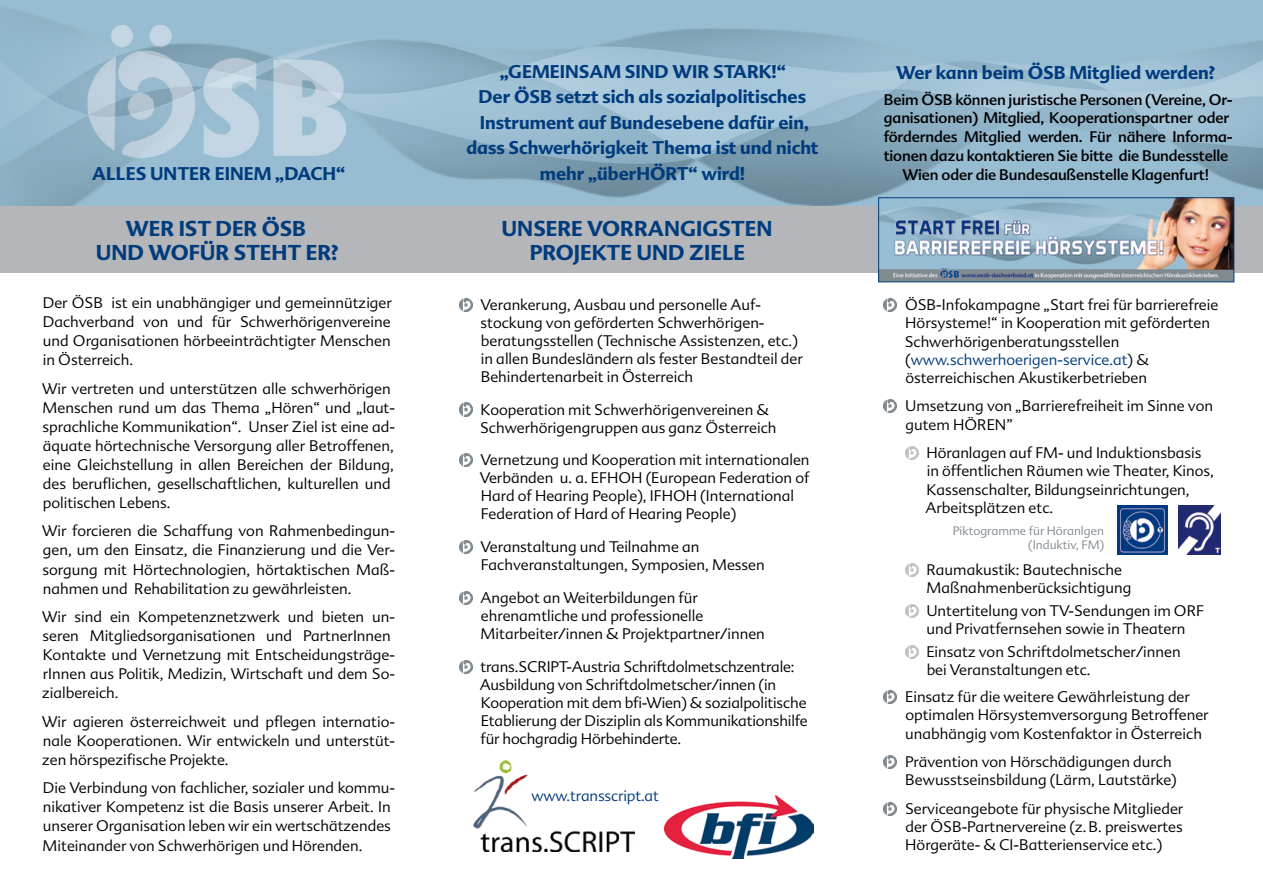
<style>
.page{position:relative;width:1263px;height:893px;background:#fff}
.page>*{position:absolute;margin:0;border:0;box-sizing:border-box;transform-origin:0 0}
.t1{font:700 21px/24px "Advert";color:#003c7d;text-align:center}
.t2{font:700 18px/25.5px "Advert";color:#003c7d;text-align:center}
.t3{font:300 15px/19px "Advert";color:#000}
.t4{font:15px/18.8px "Advert";letter-spacing:-.01em;color:#000;text-align:center}
.t5{font:300 15px "Advert";letter-spacing:-.01em;color:#003c7d}
.t6{font:300 12px/13.5px "Advert";color:#818a90;text-align:right}
.s1{color:#003c7d}
</style>
<div class="page">
<img style="left:474px;top:760px;width:160px;height:91px">
<img style="left:316px;top:30px;width:947px;height:176px">
<div style="left:0;top:206px;width:1263px;height:67px;background:#b4b6b9"></div>
<img style="left:83px;top:25px;width:262px;height:140px">
<svg style="left:459px;top:298px;width:13px;height:13px"></svg>
<svg style="left:459px;top:403px;width:13px;height:13px"></svg>
<svg style="left:459px;top:454px;width:13px;height:13px"></svg>
<svg style="left:459px;top:541px;width:13px;height:13px"></svg>
<svg style="left:459px;top:592px;width:13px;height:13px"></svg>
<img style="left:459px;top:660px;width:13px;height:14px">
<svg style="left:884px;top:298px;width:13px;height:13px"></svg>
<svg style="left:884px;top:400px;width:13px;height:13px"></svg>
<img style="left:905px;top:446px;width:13px;height:14px">
<svg style="left:905px;top:563px;width:13px;height:13px"></svg>
<svg style="left:905px;top:604px;width:13px;height:13px"></svg>
<svg style="left:905px;top:645px;width:13px;height:13px"></svg>
<img style="left:884px;top:690px;width:13px;height:14px">
<svg style="left:884px;top:755px;width:13px;height:13px"></svg>
<svg style="left:884px;top:802px;width:13px;height:13px"></svg>
<img style="left:1117px;top:505px;width:50px;height:50px">
<img style="left:1178px;top:505px;width:42px;height:50px">
<img style="left:664px;top:795px;width:149px;height:63px">
<img style="left:880px;top:199px;width:352px;height:81px">
<div style="left:878px;top:197px;width:356px;height:85px;border:1px solid #003c7d"></div>
<p class="t2" style="left:466px;top:58px;width:354px">„GEMEINSAM SIND WIR STARK!“<br>Der ÖSB setzt sich als sozialpolitisches Instrument auf Bundesebene dafür ein, dass Schwerhörigkeit Thema ist und nicht</p>
<p class="t2" style="left:92px;top:161px;width:255px">ALLES UNTER EINEM „DACH“</p>
<p class="t2" style="left:540px;top:160px;width:207px">mehr „überHÖRT“ wird!</p>
<h1 class="t1" style="left:96px;top:216px;width:244px">WER IST DER ÖSB<br>UND WOFÜR STEHT ER?</h1>
<h1 class="t1" style="left:502px;top:216px;width:272px">UNSERE VORRANGIGSTEN<br>PROJEKTE UND ZIELE</h1>
<p class="t3" style="left:43px;top:293px;width:351px;text-align:justify">Der ÖSB ist ein unabhängiger und gemeinnütziger Dachverband von und für Schwerhörigenvereine und Organisationen hörbeeinträchtigter Menschen in Österreich.</p>
<p class="t3" style="left:42px;top:379px;width:354px">Wir vertreten und unterstützen alle schwerhörigen Menschen rund um das Thema „Hören“ und „laut&shy;sprachliche Kommunikation“. Unser Ziel ist eine ad&shy;äquate hörtechnische Versorgung aller Betroffenen, eine Gleichstellung in allen Bereichen der Bildung, des beruflichen, gesellschaftlichen, kulturellen und politischen Lebens.</p>
<p class="t3" style="left:42px;top:522px;width:354px;text-align:justify">Wir forcieren die Schaffung von Rahmenbedingun&shy;gen, um den Einsatz, die Finanzierung und die Ver&shy;sorgung mit Hörtechnologien, hörtaktischen Maß&shy;nahmen und Rehabilitation zu gewährleisten.</p>
<p class="t3" style="left:42px;top:607px;width:354px">Wir sind ein Kompetenznetzwerk und bieten un&shy;seren Mitgliedsorganisationen und PartnerInnen Kontakte und Vernetzung mit Entscheidungsträge&shy;rInnen aus Politik, Medizin, Wirtschaft und dem So&shy;zialbereich.</p>
<p class="t3" style="left:42px;top:712px;width:354px;text-align:justify">Wir agieren österreichweit und pflegen internatio&shy;nale Kooperationen. Wir entwickeln und unterstüt&shy;zen hörspezifische Projekte.</p>
<p class="t3" style="left:43px;top:779px;width:354px">Die Verbindung von fachlicher, sozialer und kommu&shy;nikativer Kompetenz ist die Basis unserer Arbeit. In unserer Organisation leben wir ein wertschätzendes Miteinander von Schwerhörigen und Hörenden.</p>
<p class="t3" style="left:480px;top:296px;width:324px;line-height:18px">Verankerung, Ausbau und personelle Auf&shy;stockung von geförderten Schwerhörigen&shy;beratungsstellen (Technische Assistenzen, etc.) in allen Bundesländern als fester Bestandteil der Behindertenarbeit in Österreich</p>
<p class="t3" style="left:480px;top:400px;width:298px;line-height:18px">Kooperation mit Schwerhörigenvereinen &amp;<br>Schwerhörigengruppen aus ganz Österreich</p>
<p class="t3" style="left:480px;top:451px;width:331px;line-height:18px">Vernetzung und Kooperation mit internationalen Verbänden u. a. EFHOH (European Federation of Hard of Hearing People), IFHOH (International Federation of Hard of Hearing People)</p>
<p class="t3" style="left:480px;top:538px;width:286px;line-height:18px">Veranstaltung und Teilnahme an<br>Fachveranstaltungen, Symposien, Messen</p>
<p class="t3" style="left:480px;top:589px;width:286px;line-height:18px">Angebot an Weiterbildungen für ehrenamtliche und professionelle<br>Mitarbeiter/innen &amp; Projektpartner/innen</p>
<p class="t3" style="left:480px;top:658px;width:330px;line-height:18px">trans.SCRIPT-Austria Schriftdolmetschzentrale:<br>Ausbildung von Schriftdolmetscher/innen (in Kooperation mit dem bfi-Wien) &amp; sozialpolitische Etablierung der Disziplin als Kommunikationshilfe für hochgradig Hörbehinderte.</p>
<p class="t5" style="left:531px;top:787px;width:129px">www.transscript.at</p>
<p class="t2" style="left:896px;top:59px;width:320px">Wer kann beim ÖSB Mitglied werden?</p>
<p class="t4" style="left:884px;top:90px;width:351px">Beim ÖSB können juristische Personen (Vereine, Or&shy;ganisationen) Mitglied, Kooperationspartner oder förderndes Mitglied werden. Für nähere Informa&shy;tionen dazu kontaktieren Sie bitte die Bundesstelle Wien oder die Bundesaußenstelle Klagenfurt!</p>
<p class="t3" style="left:905px;top:295px;width:315px;line-height:18.5px">ÖSB-Infokampagne „Start frei für barrierefreie Hörsysteme!“ in Kooperation mit geförderten Schwerhörigenberatungsstellen (<span class="s1">www.schwerhoerigen-service.at</span>) &amp; österreichischen Akustikerbetrieben</p>
<p class="t3" style="left:905px;top:397px;width:309px;line-height:18.5px">Umsetzung von „Barrierefreiheit im Sinne von gutem HÖREN”</p>
<p class="t3" style="left:925px;top:444px;width:290px;line-height:18.5px">Höranlagen auf FM- und Induktionsbasis in öffentlichen Räumen wie Theater, Kinos, Kassenschalter, Bildungseinrichtungen, Arbeitsplätzen etc.</p>
<p class="t6" style="left:953px;top:524px;width:153px">Piktogramme für Höranlgen (Induktiv, FM)</p>
<p class="t3" style="left:926px;top:560px;width:207px;line-height:18.5px">Raumakustik: Bautechnische<br>Maßnahmenberücksichtigung</p>
<p class="t3" style="left:926px;top:601px;width:279px;line-height:18.5px">Untertitelung von TV-Sendungen im ORF und Privatfernsehen sowie in Theatern</p>
<p class="t3" style="left:926px;top:642px;width:256px;line-height:18.5px">Einsatz von Schriftdolmetscher/innen bei Veranstaltungen etc.</p>
<p class="t3" style="left:905px;top:688px;width:305px;line-height:18.5px">Einsatz für die weitere Gewährleistung der optimalen Hörsystemversorgung Betroffener unabhängig vom Kostenfaktor in Österreich</p>
<p class="t3" style="left:905px;top:753px;width:273px;line-height:18.5px">Prävention von Hörschädigungen durch<br>Bewusstseinsbildung (Lärm, Lautstärke)</p>
<p class="t3" style="left:905px;top:799px;width:280px;line-height:18.5px;text-align:justify">Serviceangebote für physische Mitglieder der ÖSB-Partnervereine (z. B. preiswertes Hörgeräte- &amp; CI-Batterienservice etc.)</p>
</div>
